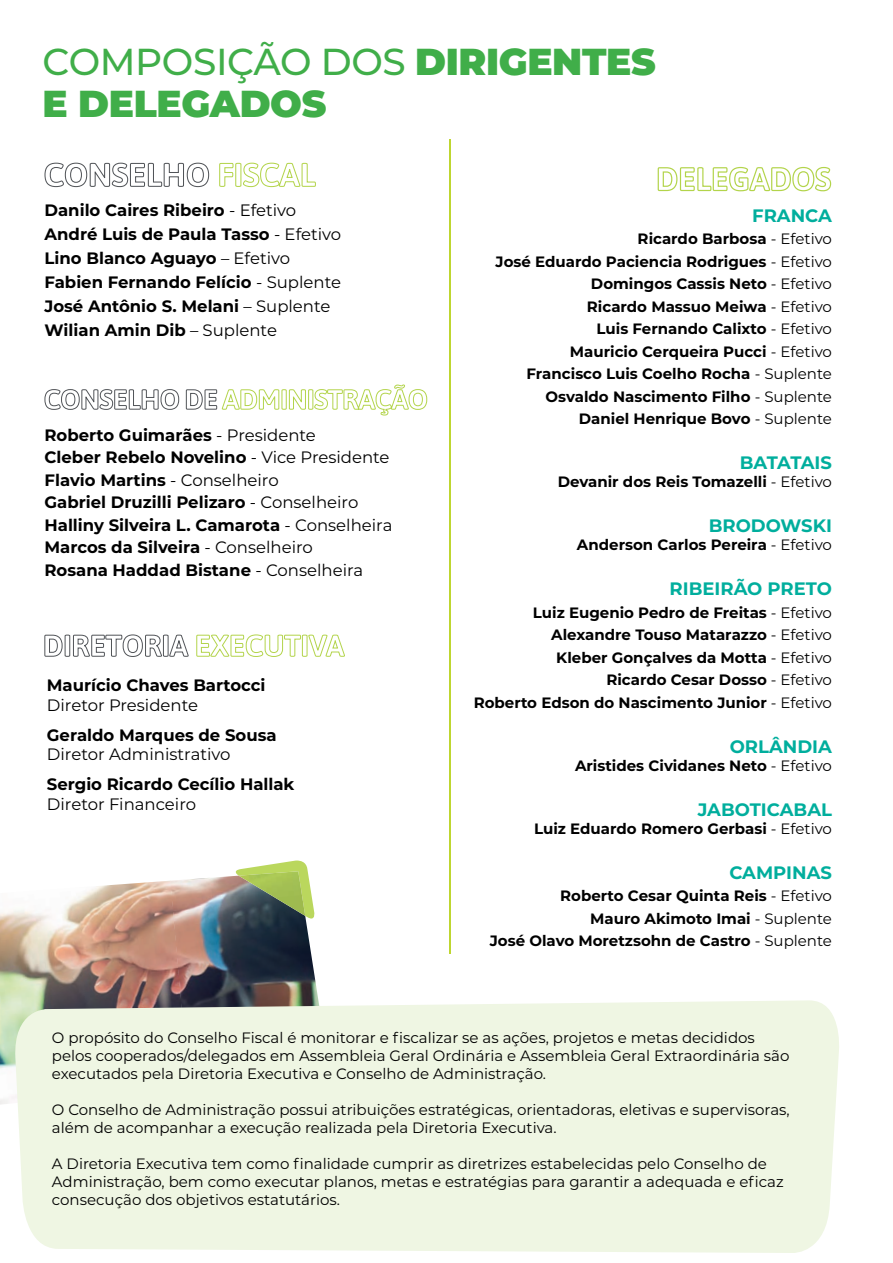
<style>
.page{position:relative;width:893px;height:1263px;background:#fff}
.page>*{position:absolute;margin:0;border:0;box-sizing:border-box;transform-origin:0 0}
.t1{font:900 37.5px/42px "Montserrat";letter-spacing:-.01em;color:#40ae49}
.t2{font:700 18px "Montserrat";color:#00ae9d}
.t3{font:700 18px "Montserrat";letter-spacing:-.035em;color:#00ae9d}
.t4{font:700 16.5px/22.5px "Montserrat";color:#000}
.t5{font:16.5px "Montserrat";color:#000}
.t6{font:700 15px/22.5px "Montserrat";color:#000;text-align:right}
.t7{font:15px/18px "Montserrat";color:#000}
.s1{font-weight:500}
.s2{font-weight:400}
</style>
<div class="page">
<svg style="left:44px;top:634px;width:145px;height:23px"></svg>
<svg style="left:196px;top:634px;width:149px;height:23px"></svg>
<svg style="left:44px;top:384px;width:384px;height:32px"></svg>
<svg style="left:44px;top:162px;width:166px;height:26px"></svg>
<svg style="left:219px;top:162px;width:97px;height:26px"></svg>
<svg style="left:657px;top:166px;width:175px;height:26px"></svg>
<hr style="left:449px;top:139px;width:1px;height:815px;background:#bed630">
<img style="left:0;top:881px;width:170px;height:224px">
<img style="left:170px;top:876px;width:149px;height:124px">
<div style="left:13px;top:1000px;width:826px;height:253px;background:#eff6e3"></div>
<svg style="left:236px;top:860px;width:79px;height:58px"></svg>
<img style="left:239px;top:871px;width:66px;height:45px">
<h1 class="t1" style="left:43px;top:38px;width:615px"><span class="s1">COMPOSIÇÃO DOS</span> DIRIGENTES<br>E DELEGADOS</h1>
<p class="t4" style="left:44px;top:197px;width:298px;line-height:24px">Danilo Caires Ribeiro <span class="s2">- Efetivo<br></span>André Luis de Paula Tasso <span class="s2">- Efetivo<br></span>Lino Blanco Aguayo <span class="s2">– Efetivo<br></span>Fabien Fernando Felício <span class="s2">- Suplente<br></span>José Antônio S. Melani <span class="s2">– Suplente<br></span>Wilian Amin Dib <span class="s2">– Suplente</span></p>
<p class="t4" style="left:44px;top:423px;width:349px">Roberto Guimarães <span class="s2">- Presidente<br></span>Cleber Rebelo Novelino <span class="s2">- Vice Presidente </span>Flavio Martins <span class="s2">- Conselheiro<br></span>Gabriel Druzilli Pelizaro <span class="s2">- Conselheiro </span>Halliny Silveira L. Camarota <span class="s2">- Conselheira </span>Marcos da Silveira <span class="s2">- Conselheiro<br></span>Rosana Haddad Bistane <span class="s2">- Conselheira</span></p>
<p class="t4" style="left:47px;top:673px;width:220px">Maurício Chaves Bartocci</p>
<p class="t5" style="left:47px;top:694px;width:153px">Diretor Presidente</p>
<p class="t4" style="left:47px;top:723px;width:231px">Geraldo Marques de Sousa</p>
<p class="t5" style="left:47px;top:743px;width:185px">Diretor Administrativo</p>
<p class="t4" style="left:47px;top:772px;width:249px">Sergio Ricardo Cecílio Hallak</p>
<p class="t5" style="left:47px;top:793px;width:151px">Diretor Financeiro</p>
<p class="t2" style="left:752px;top:202px;width:81px">FRANCA</p>
<p class="t6" style="left:496px;top:227px;width:338px">Ricardo Barbosa <span class="s2">- Efetivo<br></span>José Eduardo Paciencia Rodrigues <span class="s2">- Efetivo </span>Domingos Cassis Neto <span class="s2">- Efetivo<br></span>Ricardo Massuo Meiwa <span class="s2">- Efetivo<br></span>Luis Fernando Calixto <span class="s2">- Efetivo<br></span>Mauricio Cerqueira Pucci <span class="s2">- Efetivo </span>Francisco Luis Coelho Rocha <span class="s2">- Suplente </span>Osvaldo Nascimento Filho <span class="s2">- Suplente </span>Daniel Henrique Bovo <span class="s2">- Suplente</span></p>
<p class="t3" style="left:740px;top:450px;width:94px">BATATAIS</p>
<p class="t6" style="left:558px;top:470px;width:276px">Devanir dos Reis Tomazelli <span class="s2">- Efetivo</span></p>
<p class="t2" style="left:709px;top:513px;width:125px">BRODOWSKI</p>
<p class="t6" style="left:577px;top:533px;width:257px">Anderson Carlos Pereira <span class="s2">- Efetivo</span></p>
<p class="t2" style="left:669px;top:576px;width:164px">RIBEIRÃO PRETO</p>
<p class="t6" style="left:474px;top:600px;width:360px">Luiz Eugenio Pedro de Freitas <span class="s2">- Efetivo </span>Alexandre Touso Matarazzo <span class="s2">- Efetivo<br></span>Kleber Gonçalves da Motta <span class="s2">- Efetivo<br></span>Ricardo Cesar Dosso <span class="s2">- Efetivo<br></span>Roberto Edson do Nascimento Junior <span class="s2">- Efetivo</span></p>
<p class="t2" style="left:730px;top:733px;width:104px">ORLÂNDIA</p>
<p class="t6" style="left:575px;top:753px;width:258px">Aristides Cividanes Neto <span class="s2">- Efetivo</span></p>
<p class="t2" style="left:698px;top:796px;width:136px">JABOTICABAL</p>
<p class="t6" style="left:534px;top:816px;width:299px">Luiz Eduardo Romero Gerbasi <span class="s2">- Efetivo</span></p>
<p class="t2" style="left:729px;top:859px;width:104px">CAMPINAS</p>
<p class="t6" style="left:490px;top:884px;width:344px">Roberto Cesar Quinta Reis <span class="s2">- Efetivo<br></span>Mauro Akimoto Imai <span class="s2">- Suplente<br></span>José Olavo Moretzsohn de Castro <span class="s2">- Suplente</span></p>
<p class="t7" style="left:52px;top:1028px;width:739px">O propósito do Conselho Fiscal é monitorar e fiscalizar se as ações, projetos e metas decididos pelos cooperados/delegados em Assembleia Geral Ordinária e Assembleia Geral Extraordinária são executados pela Diretoria Executiva e Conselho de Administração.</p>
<p class="t7" style="left:52px;top:1100px;width:739px">O Conselho de Administração possui atribuições estratégicas, orientadoras, eletivas e supervisoras, além de acompanhar a execução realizada pela Diretoria Executiva.</p>
<p class="t7" style="left:52px;top:1154px;width:733px">A Diretoria Executiva tem como finalidade cumprir as diretrizes estabelecidas pelo Conselho de<br>Administração, bem como executar planos, metas e estratégias para garantir a adequada e eficaz consecução dos objetivos estatutários.</p>
</div>
